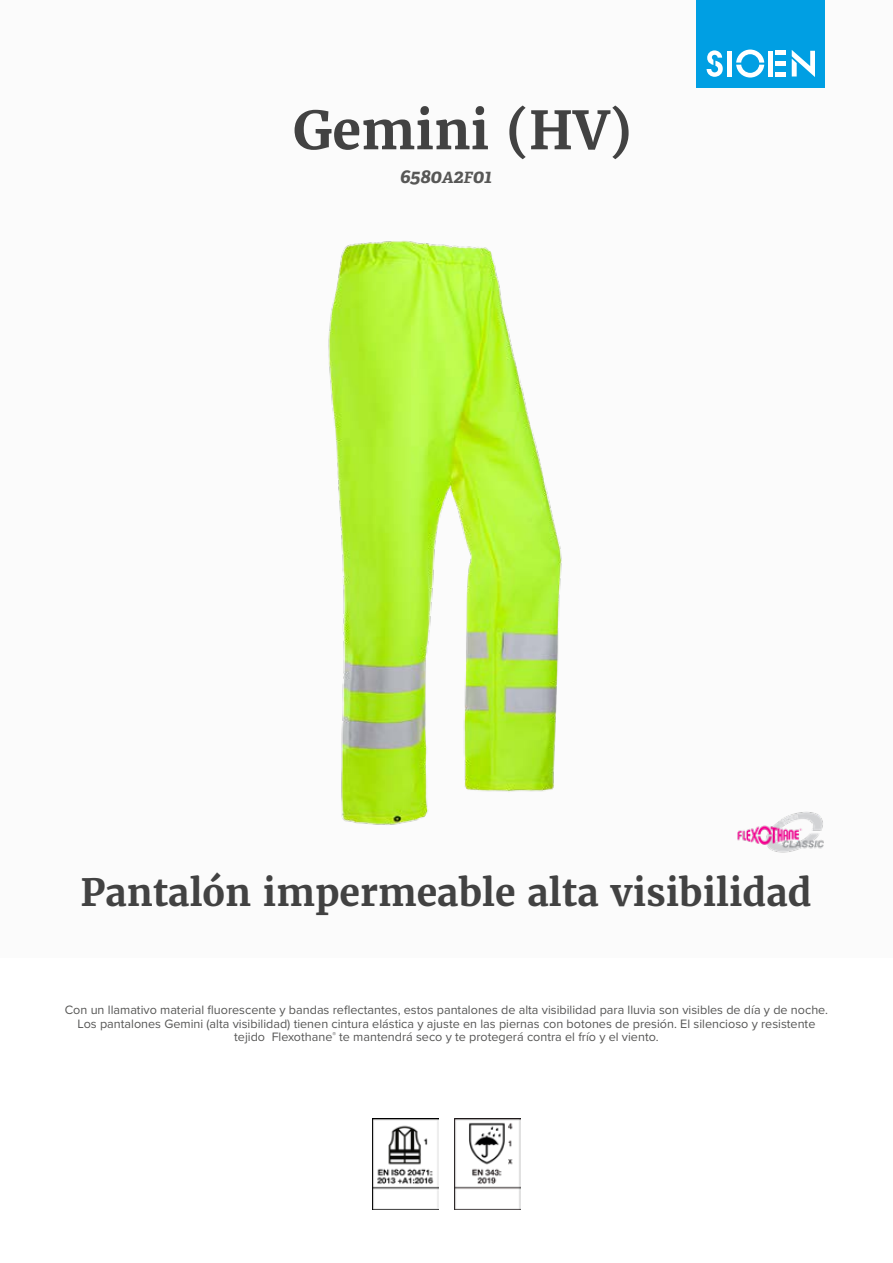
<style>
.page{position:relative;width:893px;height:1263px;background:#fff}
.page>*{position:absolute;margin:0;border:0;box-sizing:border-box;transform-origin:0 0}
.t1{font:700 52.5px "Merriweather";color:#424242}
.t2{font:700 37.5px "Merriweather";color:#424242}
.t3{font:italic 700 19.5px "Adelle";color:#575756}
.t4{font:12.6px/13.6px "Proxima Nova";color:#575756;text-align:center}
.s1{font-size:15.6px}
</style>
<div class="page">
<div style="left:0;top:0;width:893px;height:957px;background:#fbfbfb"></div>
<div style="left:697px;top:0;width:128px;height:88px;background:#009fe3"></div>
<svg style="left:707px;top:50px;width:16px;height:27px"></svg>
<svg style="left:736px;top:50px;width:28px;height:28px"></svg>
<div style="left:727px;top:51px;width:5px;height:26px;background:#fff"></div>
<div style="left:768px;top:51px;width:5px;height:26px;background:#fff"></div>
<div style="left:775px;top:72px;width:11px;height:5px;background:#fff"></div>
<div style="left:775px;top:61px;width:11px;height:5px;background:#fff"></div>
<hr style="left:775px;top:51px;width:11px;height:4px;background:#fff">
<svg style="left:792px;top:50px;width:23px;height:27px"></svg>
<img style="left:737px;top:812px;width:87px;height:41px">
<img style="left:372px;top:1118px;width:66px;height:92px">
<img style="left:454px;top:1118px;width:67px;height:92px">
<img style="left:328px;top:241px;width:234px;height:584px">
<h1 class="t1" style="left:293px;top:97px;width:341px">Gemini (HV)</h1>
<h3 class="t3" style="left:400px;top:164px;width:94px">6580<span class="s1">A</span>2<span class="s1">F</span>01</h3>
<h2 class="t2" style="left:80px;top:868px;width:733px">Pantalón impermeable alta visibilidad</h2>
<p class="t4" style="left:65px;top:1002px;width:765px">Con un llamativo material fluorescente y bandas reflectantes, estos pantalones de alta visibilidad para lluvia son visibles de día y de noche.<br>Los pantalones Gemini (alta visibilidad) tienen cintura elástica y ajuste en las piernas con botones de presión. El silencioso y resistente tejido Flexothane<sup>®</sup> te mantendrá seco y te protegerá contra el frío y el viento.</p>
</div>
